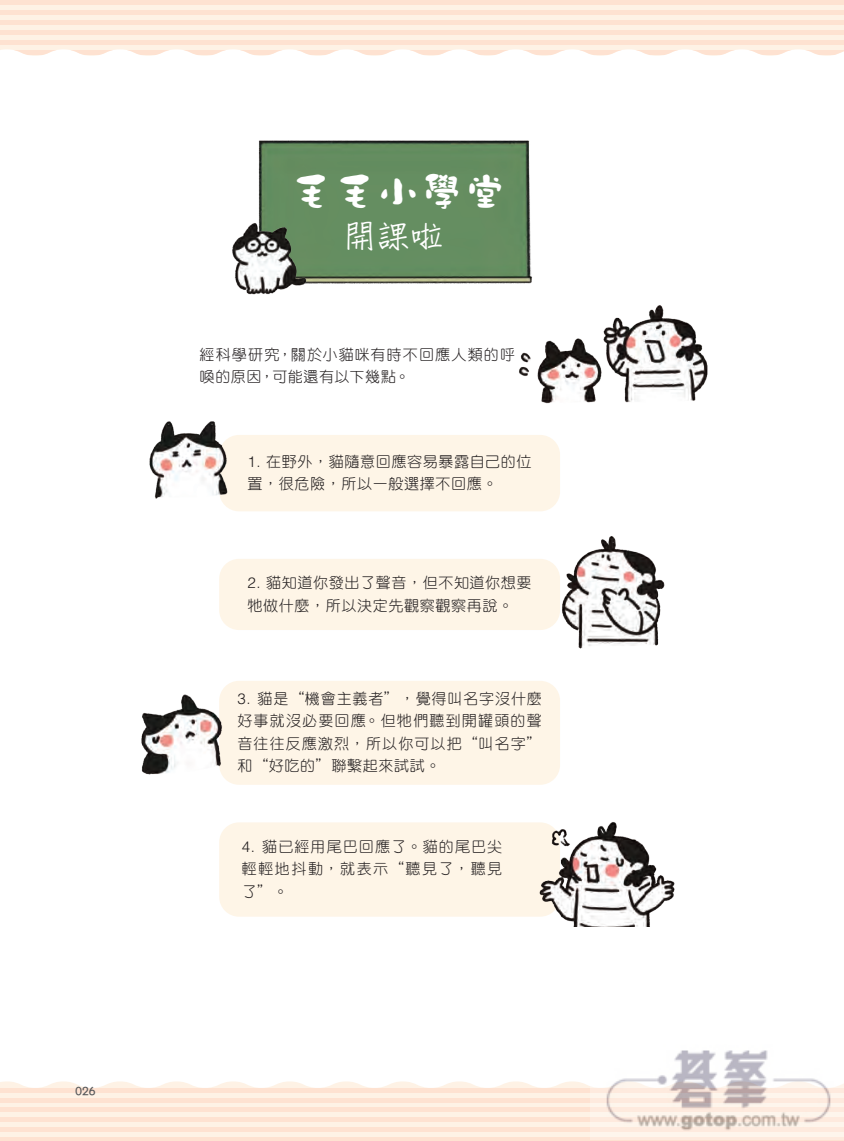
<style>
.page{position:relative;width:844px;height:1141px;background:#fff}
.page>*{position:absolute;margin:0;border:0;box-sizing:border-box;transform-origin:0 0}
.t1{font:42.52px "DF Mo W9 WIN BF";letter-spacing:.025em;color:#fff}
.t2{font:32.73px "DF Chu W4 WINP BF";color:#fff}
.t3{font:15.05px/22.6px "DF Yuan Std W3";letter-spacing:.055em;color:#231f20}
.t4{font:14.17px "FZJHJW GB1 0";color:#57585a}
.s1{font-family:"Helvetica LT Std";font-weight:300}
</style>
<div class="page">
<svg style="left:0;top:1081px;width:590px;height:56px;background:#fef2e7"></svg>
<hr style="left:0;top:1137px;width:843px;height:4px;background:#fee2d1">
<div style="left:0;top:1117px;width:843px;height:5px;background:#fee2d1"></div>
<div style="left:0;top:1088px;width:843px;height:5px;background:#fee2d1"></div>
<div style="left:0;top:1127px;width:843px;height:5px;background:#fee2d1"></div>
<hr style="left:0;top:1098px;width:843px;height:4px;background:#fee2d1">
<div style="left:0;top:1107px;width:843px;height:5px;background:#fee2d1"></div>
<div style="left:0;top:5px;width:843px;height:51px;background:#fef2e5"></div>
<div style="left:0;top:40px;width:843px;height:5px;background:#fee2d1"></div>
<div style="left:0;top:10px;width:843px;height:5px;background:#fee2d1"></div>
<svg style="left:0;top:50px;width:843px;height:5px"></svg>
<div style="left:0;top:20px;width:843px;height:5px;background:#fee2d1"></div>
<div style="left:0;top:30px;width:843px;height:5px;background:#fee2d1"></div>
<div style="left:0;top:0;width:843px;height:5px;background:#fee2d1"></div>
<svg style="left:826px;top:5px;width:10px;height:5px"></svg>
<img style="left:258px;top:140px;width:274px;height:144px">
<img style="left:232px;top:217px;width:76px;height:78px">
<img style="left:519px;top:305px;width:189px;height:99px">
<div style="left:219px;top:559px;width:341px;height:71px;background:#fef5e7;border-radius:20px"></div>
<img style="left:556px;top:536px;width:109px;height:113px">
<div style="left:219px;top:435px;width:341px;height:76px;background:#fef5e7;border-radius:20px"></div>
<div style="left:219px;top:681px;width:341px;height:104px;background:#fef5e7;border-radius:20px"></div>
<img style="left:141px;top:693px;width:81px;height:82px">
<div style="left:219px;top:822px;width:341px;height:95px;background:#fef5e7;border-radius:20px"></div>
<img style="left:539px;top:822px;width:136px;height:105px">
<img style="left:149px;top:421px;width:86px;height:90px">
<img style="left:590px;top:1050px;width:253px;height:89px">
<p class="t4" style="left:75px;top:1084px;width:22px">026</p>
<h1 class="t1" style="left:290px;top:170px;width:218px">毛毛小學堂</h1>
<h2 class="t2" style="left:343px;top:219px;width:101px">開課啦</h2>
<p class="t3" style="left:199px;top:343px;width:317px">經科學研究，關於小貓咪有時不回應人類的呼喚的原因，可能還有以下幾點。</p>
<p class="t3" style="left:247px;top:450px;width:285px"><span class="s1">1.</span> 在野外，貓隨意回應容易暴露自己的位置，很危險，所以一般選擇不回應。</p>
<p class="t3" style="left:247px;top:571px;width:285px"><span class="s1">2.</span> 貓知道你發出了聲音，但不知道你想要牠做什麼，所以決定先觀察觀察再說。</p>
<p class="t3" style="left:237px;top:687px;width:306px;text-align:justify"><span class="s1">3.</span> 貓是“機會主義者”，覺得叫名字沒什麼好事就沒必要回應。但牠們聽到開罐頭的聲音往往反應激烈，所以你可以把“叫名字”和“好吃的”聯繫起來試試。</p>
<p class="t3" style="left:242px;top:835px;width:262px;text-align:justify"><span class="s1">4.</span> 貓已經用尾巴回應了。貓的尾巴尖輕輕地抖動，就表示“聽見了，聽見了”。</p>
</div>
